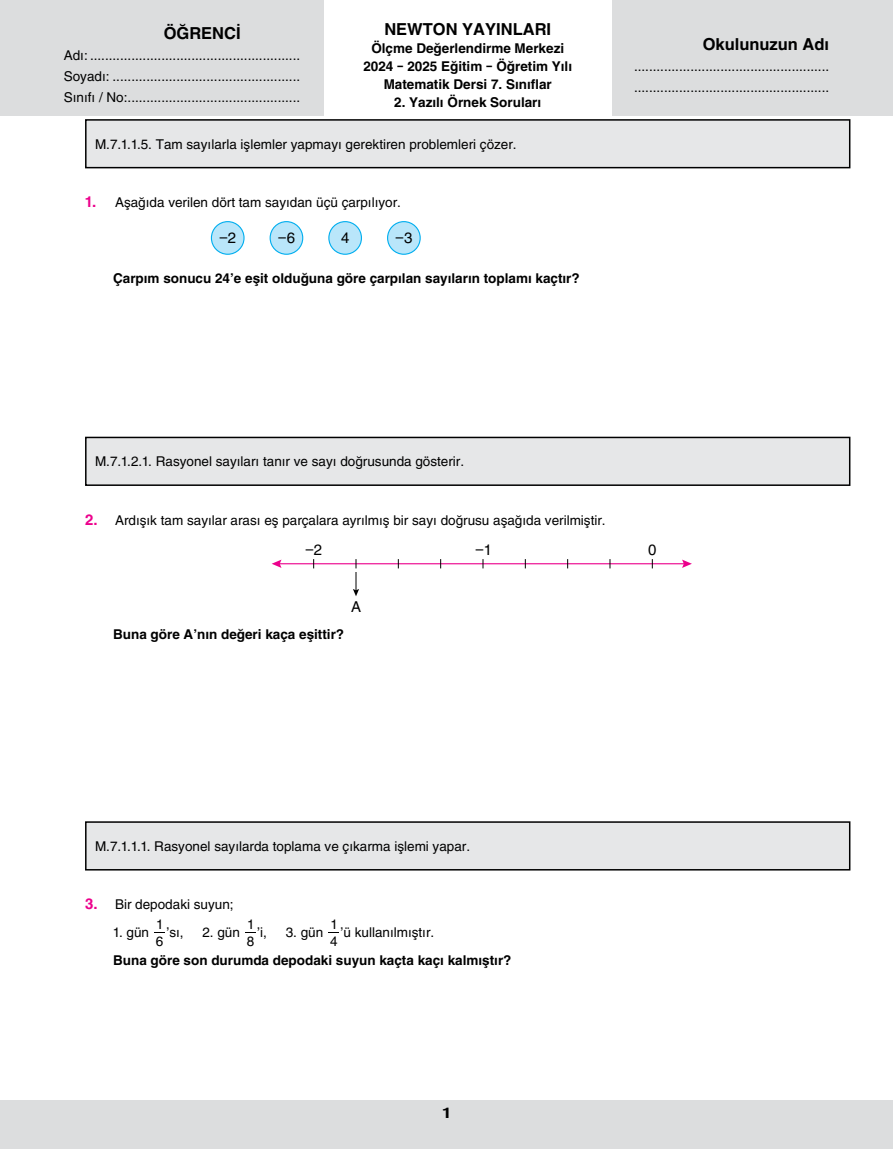
<style>
.page{position:relative;width:893px;height:1149px;background:#fff}
.page>*{position:absolute;margin:0;border:0;box-sizing:border-box;transform-origin:0 0}
.t1{font:700 16.5px "Helvetica BES";color:#000}
.t2{font:15px "Helvetica BES";color:#000}
.t3{font:700 15px "Dax";color:#000;scale:1.1 1}
.t4{font:13.5px/21px "Helvetica BES";color:#000;text-align:justify}
.t5{font:700 13.5px/18px "Helvetica BES";color:#000;text-align:center}
.s1{font-weight:700;font-size:15px;color:#ec008c}
</style>
<div class="page">
<div style="left:1px;top:1099px;width:892px;height:49px;background:#dcddde"></div>
<div style="left:1px;top:0;width:892px;height:116px;background:#dcddde"></div>
<div style="left:324px;top:0;width:287px;height:119px;background:#fff"></div>
<div style="left:86px;top:120px;width:764px;height:48px;background:#e6e7e8"></div>
<div style="left:85px;top:119px;width:765px;height:49px;border:2px solid #000"></div>
<div style="left:211px;top:221px;width:33px;height:33px;background:#b9e6fa;border-radius:50%"></div>
<div style="left:211px;top:221px;width:34px;height:34px;border:1px solid #00aeef;border-radius:50%"></div>
<div style="left:270px;top:221px;width:33px;height:33px;background:#b9e6fa;border-radius:50%"></div>
<div style="left:270px;top:221px;width:33px;height:34px;border:1px solid #00aeef;border-radius:50%"></div>
<div style="left:329px;top:221px;width:32px;height:33px;background:#b9e6fa;border-radius:50%"></div>
<div style="left:328px;top:221px;width:34px;height:34px;border:1px solid #00aeef;border-radius:50%"></div>
<div style="left:388px;top:221px;width:32px;height:33px;background:#b9e6fa;border-radius:50%"></div>
<div style="left:387px;top:221px;width:34px;height:34px;border:1px solid #00aeef;border-radius:50%"></div>
<div style="left:86px;top:437px;width:764px;height:48px;background:#e6e7e8"></div>
<div style="left:85px;top:436px;width:765px;height:50px;border:2px solid #000"></div>
<hr style="left:278px;top:563px;width:407px;height:1px;background:#ec008c">
<svg style="left:272px;top:560px;width:9px;height:7px"></svg>
<svg style="left:682px;top:559px;width:10px;height:8px"></svg>
<svg style="left:353px;top:559px;width:6px;height:37px"></svg>
<div style="left:86px;top:821px;width:764px;height:48px;background:#e6e7e8"></div>
<div style="left:85px;top:821px;width:765px;height:49px;border:2px solid #000"></div>
<p class="t1" style="left:384px;top:16px;width:168px">NEWTON YAYINLARI</p>
<p class="t5" style="left:363px;top:38px;width:210px">Ölçme Değerlendirme Merkezi<br>2024 - 2025 Eğitim - Öğretim Yılı<br>Matematik Dersi 7. Sınıflar</p>
<p class="t5" style="left:394px;top:92px;width:149px">2. Yazılı Örnek Soruları</p>
<p class="t4" style="left:95px;top:132px;width:423px">M.7.1.1.5. Tam sayılarla işlemler yapmayı gerektiren problemleri çözer.</p>
<p class="t1" style="left:164px;top:21px;width:79px">ÖĞRENCİ</p>
<p class="t4" style="left:64px;top:44px;width:238px">Adı: ........................................................<br>Soyadı: ..................................................<br>Sınıfı / No:..............................................</p>
<p class="t4" style="left:85px;top:190px;width:317px"><span class="s1">1.</span> Aşağıda verilen dört tam sayıdan üçü çarpılıyor.</p>
<p class="t2" style="left:219px;top:226px;width:19px">–2</p>
<p class="t2" style="left:278px;top:226px;width:19px">–6</p>
<p class="t2" style="left:341px;top:226px;width:10px">4</p>
<p class="t2" style="left:395px;top:226px;width:19px">–3</p>
<p class="t5" style="left:113px;top:267px;width:468px">Çarpım sonucu 24’e eşit olduğuna göre çarpılan sayıların toplamı kaçtır?</p>
<p class="t1" style="left:703px;top:31px;width:128px">Okulunuzun Adı</p>
<p class="t4" style="left:634px;top:54px;width:197px">.................................................... ....................................................</p>
<p class="t4" style="left:95px;top:449px;width:371px">M.7.1.2.1. Rasyonel sayıları tanır ve sayı doğrusunda gösterir.</p>
<p class="t4" style="left:85px;top:508px;width:522px"><span class="s1">2.</span> Ardışık tam sayılar arası eş parçalara ayrılmış bir sayı doğrusu aşağıda verilmiştir.</p>
<p class="t2" style="left:305px;top:537px;width:19px">–2</p>
<p class="t2" style="left:475px;top:537px;width:17px">–1</p>
<p class="t2" style="left:648px;top:537px;width:10px">0</p>
<p class="t2" style="left:351px;top:594px;width:12px">A</p>
<p class="t5" style="left:113px;top:624px;width:233px">Buna göre A’nın değeri kaça eşittir?</p>
<p class="t4" style="left:95px;top:833px;width:377px">M.7.1.1.1. Rasyonel sayılarda toplama ve çıkarma işlemi yapar.</p>
<p class="t4" style="left:85px;top:892px;width:150px"><span class="s1">3.</span> Bir depodaki suyun;</p>
<p class="t4" style="left:113px;top:920px;width:38px">1. gün</p>
<p class="t4" style="left:156px;top:930px;width:9px">6</p>
<p class="t4" style="left:157px;top:913px;width:7px">1</p>
<p class="t4" style="left:247px;top:913px;width:7px">1</p>
<p class="t4" style="left:331px;top:913px;width:7px">1</p>
<p class="t4" style="left:257px;top:920px;width:11px">’i,</p>
<p class="t4" style="left:286px;top:920px;width:39px">3. gün</p>
<p class="t4" style="left:340px;top:920px;width:95px">’ü kullanılmıştır.</p>
<p class="t5" style="left:113px;top:949px;width:400px">Buna göre son durumda depodaki suyun kaçta kaçı kalmıştır?</p>
<p class="t4" style="left:166px;top:920px;width:19px">’sı,</p>
<p class="t4" style="left:202px;top:920px;width:39px">2. gün</p>
<p class="t4" style="left:247px;top:930px;width:9px">8</p>
<p class="t4" style="left:330px;top:930px;width:9px">4</p>
<p class="t3" style="left:442px;top:1104px;width:10px">1</p>
</div>
